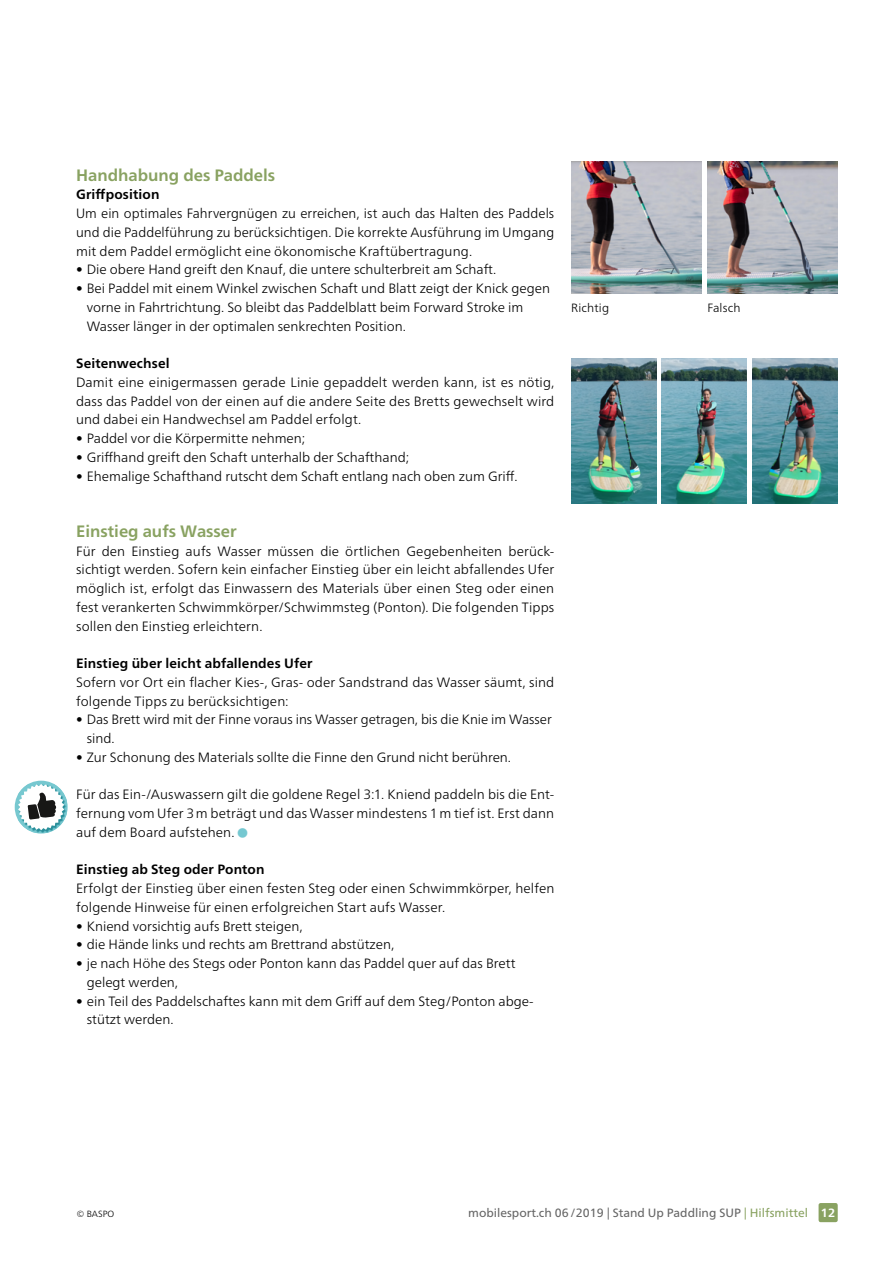
<style>
.page{position:relative;width:893px;height:1263px;background:#fff}
.page>*{position:absolute;margin:0;border:0;box-sizing:border-box;transform-origin:0 0}
.H2_Titel_grün_11pt{font:700 16.5px "Frutiger Neue LT Pro";color:#89a261}
.P_Gundtext_d{font:300 13.5px/18.8px "Frutiger Neue LT Pro";color:#000}
.H3_Titel_4{font:700 13.5px "Frutiger Neue LT Pro";letter-spacing:.01em;color:#000}
.t1{font:12px "Frutiger Neue LT Pro";color:#666}
.P_Legende{font:300 12px "Frutiger Neue LT Pro";letter-spacing:.01em;color:#000}
.t2{font:300 9px "Frutiger Neue LT Pro";color:#000}
.s1{color:#75c8d1}
.s2{color:#89a261}
.s3{font-weight:700;color:#fff}
</style>
<div class="page">
<div style="left:819px;top:1203px;width:19px;height:19px;background:#89a261;border-radius:2px"></div>
<img style="left:571px;top:162px;width:130px;height:131px">
<img style="left:707px;top:162px;width:130px;height:131px">
<img style="left:571px;top:359px;width:85px;height:144px">
<img style="left:662px;top:359px;width:85px;height:144px">
<img style="left:752px;top:359px;width:85px;height:144px">
<div style="left:15px;top:781px;width:53px;height:52px;background:#77c8d0;border-radius:50%"></div>
<img style="left:28px;top:794px;width:39px;height:39px">
<svg style="left:18px;top:784px;width:46px;height:46px"></svg>
<h2 class="H2_Titel_grün_11pt" style="left:76px;top:165px;width:201px">Handhabung des Paddels</h2>
<h3 class="H3_Titel_4" style="left:76px;top:187px;width:85px">Griffposition</h3>
<p class="P_Gundtext_d" style="left:76px;top:204px;width:480px;text-align:justify">Um ein optimales Fahrvergnügen zu erreichen, ist auch das Halten des Paddels und die Paddelführung zu berücksichtigen. Die korrekte Ausführung im Umgang mit dem Paddel ermöglicht eine ökonomische Kraftübertragung.</p>
<p class="P_Gundtext_d" style="left:76px;top:260px;width:422px">• Die obere Hand greift den Knauf, die untere schulterbreit am Schaft.</p>
<p class="P_Gundtext_d" style="left:87px;top:279px;width:465px;text-indent:-11px">• Bei Paddel mit einem Winkel zwischen Schaft und Blatt zeigt der Knick gegen vorne in Fahrtrichtung. So bleibt das Paddelblatt beim Forward Stroke im<br>Wasser länger in der optimalen senkrechten Position.</p>
<h3 class="H3_Titel_4" style="left:76px;top:355px;width:95px">Seitenwechsel</h3>
<p class="P_Gundtext_d" style="left:76px;top:373px;width:480px;text-align:justify">Damit eine einigermassen gerade Linie gepaddelt werden kann, ist es nötig, dass das Paddel von der einen auf die andere Seite des Bretts gewechselt wird und dabei ein Handwechsel am Paddel erfolgt.</p>
<p class="P_Gundtext_d" style="left:76px;top:429px;width:231px">• Paddel vor die Körpermitte nehmen;</p>
<p class="P_Gundtext_d" style="left:76px;top:448px;width:335px">• Griffhand greift den Schaft unterhalb der Schafthand;</p>
<p class="P_Gundtext_d" style="left:76px;top:466px;width:443px">• Ehemalige Schafthand rutscht dem Schaft entlang nach oben zum Griff.</p>
<h2 class="H2_Titel_grün_11pt" style="left:76px;top:521px;width:162px">Einstieg aufs Wasser</h2>
<p class="P_Gundtext_d" style="left:76px;top:541px;width:480px;text-align:justify">Für den Einstieg aufs Wasser müssen die örtlichen Gegebenheiten berück&shy;sichtigt werden. Sofern kein einfacher Einstieg über ein leicht abfallendes Ufer möglich ist, erfolgt das Einwassern des Materials über einen Steg oder einen fest verankerten Schwimmkörper/Schwimmsteg (Ponton). Die folgenden Tipps sollen den Einstieg erleichtern.</p>
<h3 class="H3_Titel_4" style="left:76px;top:655px;width:238px">Einstieg über leicht abfallendes Ufer</h3>
<p class="P_Gundtext_d" style="left:76px;top:673px;width:480px">Sofern vor Ort ein flacher Kies-, Gras- oder Sandstrand das Wasser säumt, sind folgende Tipps zu berücksichtigen:</p>
<p class="P_Gundtext_d" style="left:87px;top:710px;width:467px;text-indent:-11px">• Das Brett wird mit der Finne voraus ins Wasser getragen, bis die Knie im Wasser sind.</p>
<p class="P_Gundtext_d" style="left:76px;top:748px;width:436px">• Zur Schonung des Materials sollte die Finne den Grund nicht berühren.</p>
<p class="P_Gundtext_d" style="left:76px;top:785px;width:480px;text-align:justify">Für das Ein-/Auswassern gilt die goldene Regel 3:1. Kniend paddeln bis die Ent&shy;fernung vom Ufer 3m beträgt und das Wasser mindestens 1m tief ist. Erst dann auf dem Board aufstehen.<span class="s1">●</span></p>
<h3 class="H3_Titel_4" style="left:76px;top:862px;width:190px">Einstieg ab Steg oder Ponton</h3>
<p class="P_Gundtext_d" style="left:76px;top:879px;width:480px">Erfolgt der Einstieg über einen festen Steg oder einen Schwimmkörper, helfen folgende Hinweise für einen erfolgreichen Start aufs Wasser.</p>
<p class="P_Gundtext_d" style="left:76px;top:916px;width:228px">• Kniend vorsichtig aufs Brett steigen,</p>
<p class="P_Gundtext_d" style="left:76px;top:935px;width:320px">• die Hände links und rechts am Brettrand abstützen,</p>
<p class="P_Gundtext_d" style="left:87px;top:954px;width:430px;text-indent:-11px">• je nach Höhe des Stegs oder Ponton kann das Paddel quer auf das Brett gelegt werden,</p>
<p class="P_Gundtext_d" style="left:87px;top:991px;width:448px;text-indent:-11px">• ein Teil des Paddelschaftes kann mit dem Griff auf dem Steg/Ponton abge&shy;stützt werden.</p>
<p class="P_Legende" style="left:571px;top:300px;width:39px">Richtig</p>
<p class="P_Legende" style="left:707px;top:300px;width:35px">Falsch</p>
<p class="t2" style="left:77px;top:1208px;width:39px">© BASPO</p>
<p class="t1" style="left:468px;top:1205px;width:368px">mobilesport.ch 06/2019 | Stand Up Paddling SUP <span class="s2">| Hilfsmittel</span> <span class="s3">12</span></p>
</div>
